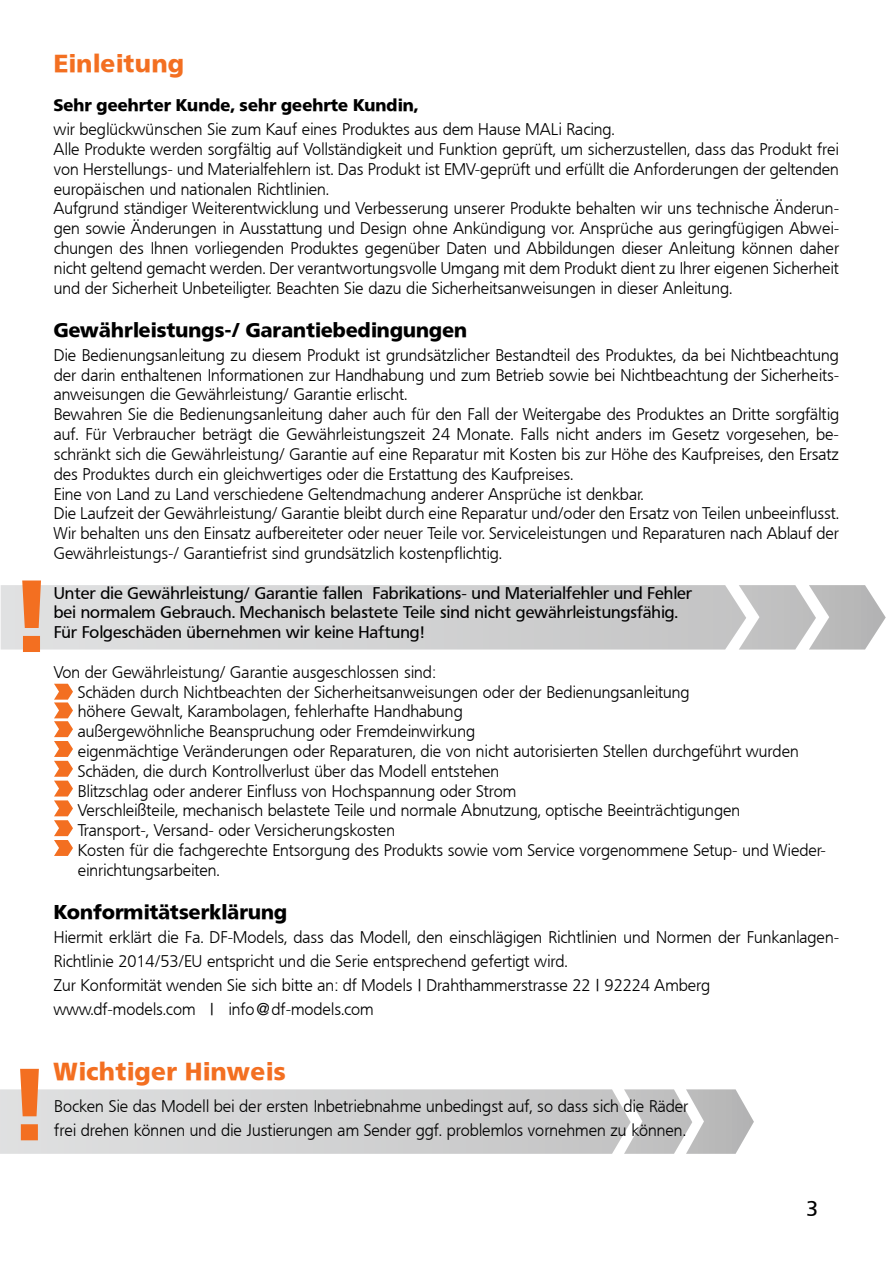
<style>
.page{position:relative;width:893px;height:1263px;background:#fff}
.page>*{position:absolute;margin:0;border:0;box-sizing:border-box;transform-origin:0 0}
.t1{font:700 100.95px "Frucht Large";color:#f36f21}
.t2{font:700 24px "Frucht Large";letter-spacing:.04em;color:#f36f21}
.t3{font:700 21px "Frucht";color:#000}
.t4{font:700 19.5px "Frucht Large";letter-spacing:.02em;color:#000}
.t5{font:16.5px/19.8px "Frucht Normal";letter-spacing:.02em;color:#000}
.t6{font:700 16.5px/19.8px "Frucht";letter-spacing:.02em;color:#000}
.t7{font:700 16.5px "Frucht Large";letter-spacing:.02em;color:#000}
</style>
<div class="page">
<svg style="left:0;top:1089px;width:754px;height:65px;background:#d1d1d2"></svg>
<svg style="left:1px;top:585px;width:885px;height:64px;background:#d1d2d2"></svg>
<svg style="left:54px;top:684px;width:19px;height:172px"></svg>
<h1 class="t1" style="left:15px;top:555px;width:30px">!</h1>
<h2 class="t2" style="left:54px;top:49px;width:132px">Einleitung</h2>
<p class="t7" style="left:54px;top:95px;width:366px">Sehr geehrter Kunde, sehr geehrte Kundin,</p>
<p class="t5" style="left:54px;top:120px;width:787px">wir beglückwünschen Sie zum Kauf eines Produktes aus dem Hause MALi Racing.<br>Alle Produkte werden sorgfältig auf Vollständigkeit und Funktion geprüft, um sicherzustellen, dass das Produkt frei von Herstellungs- und Materialfehlern ist. Das Produkt ist EMV-geprüft und erfüllt die Anforderungen der geltenden europäischen und nationalen Richtlinien.<br>Aufgrund ständiger Weiterentwicklung und Verbesserung unserer Produkte behalten wir uns technische Änderun&shy;gen sowie Änderungen in Ausstattung und Design ohne Ankündigung vor. Ansprüche aus geringfügigen Abwei&shy;chungen des Ihnen vorliegenden Produktes gegenüber Daten und Abbildungen dieser Anleitung können daher nicht geltend gemacht werden. Der verantwortungsvolle Umgang mit dem Produkt dient zu Ihrer eigenen Sicherheit und der Sicherheit Unbeteiligter. Beachten Sie dazu die Sicherheitsanweisungen in dieser Anleitung.</p>
<p class="t4" style="left:54px;top:318px;width:415px">Gewährleistungs-/ Garantiebedingungen</p>
<p class="t5" style="left:54px;top:345px;width:787px">Die Bedienungsanleitung zu diesem Produkt ist grundsätzlicher Bestandteil des Produktes, da bei Nichtbeachtung der darin enthaltenen Informationen zur Handhabung und zum Betrieb sowie bei Nichtbeachtung der Sicherheits&shy;anweisungen die Gewährleistung/ Garantie erlischt.<br>Bewahren Sie die Bedienungsanleitung daher auch für den Fall der Weitergabe des Produktes an Dritte sorgfältig auf. Für Verbraucher beträgt die Gewährleistungszeit 24 Monate. Falls nicht anders im Gesetz vorgesehen, be&shy;schränkt sich die Gewährleistung/ Garantie auf eine Reparatur mit Kosten bis zur Höhe des Kaufpreises, den Ersatz des Produktes durch ein gleichwertiges oder die Erstattung des Kaufpreises.<br>Eine von Land zu Land verschiedene Geltendmachung anderer Ansprüche ist denkbar.<br>Die Laufzeit der Gewährleistung/ Garantie bleibt durch eine Reparatur und/oder den Ersatz von Teilen unbeeinflusst.<br>Wir behalten uns den Einsatz aufbereiteter oder neuer Teile vor. Serviceleistungen und Reparaturen nach Ablauf der Gewährleistungs-/ Garantiefrist sind grundsätzlich kostenpflichtig.</p>
<p class="t6" style="left:54px;top:583px;width:640px">Unter die Gewährleistung/ Garantie fallen Fabrikations- und Materialfehler und Fehler bei normalem Gebrauch. Mechanisch belastete Teile sind nicht gewährleistungsfähig.<br>Für Folgeschäden übernehmen wir keine Haftung!</p>
<p class="t5" style="left:78px;top:662px;width:749px;text-indent:-24px">Von der Gewährleistung/ Garantie ausgeschlossen sind:<br>Schäden durch Nichtbeachten der Sicherheitsanweisungen oder der Bedienungsanleitung<br>höhere Gewalt, Karambolagen, fehlerhafte Handhabung<br>außergewöhnliche Beanspruchung oder Fremdeinwirkung<br>eigenmächtige Veränderungen oder Reparaturen, die von nicht autorisierten Stellen durchgeführt wurden Schäden, die durch Kontrollverlust über das Modell entstehen<br>Blitzschlag oder anderer Einfluss von Hochspannung oder Strom<br>Verschleißteile, mechanisch belastete Teile und normale Abnutzung, optische Beeinträchtigungen<br>Transport-, Versand- oder Versicherungskosten<br>Kosten für die fachgerechte Entsorgung des Produkts sowie vom Service vorgenommene Setup- und Wieder&shy;einrichtungsarbeiten.</p>
<p class="t4" style="left:54px;top:900px;width:235px">Konformitätserklärung</p>
<p class="t5" style="left:54px;top:925px;width:787px;line-height:24px">Hiermit erklärt die Fa. DF-Models, dass das Modell, den einschlägigen Richtlinien und Normen der Funkanlagen-Richtlinie 2014/53/EU entspricht und die Serie entsprechend gefertigt wird.<br>Zur Konformität wenden Sie sich bitte an: df Models | Drahthammerstrasse 22 | 92224 Amberg www.df-models.com | info@df-models.com</p>
<h1 class="t1" style="left:13px;top:1044px;width:30px">!</h1>
<h2 class="t2" style="left:55px;top:1057px;width:233px">Wichtiger Hinweis</h2>
<p class="t5" style="left:55px;top:1094px;width:635px;line-height:24px">Bocken Sie das Modell bei der ersten Inbetriebnahme unbedingst auf, so dass sich die Räder frei drehen können und die Justierungen am Sender ggf. problemlos vornehmen zu können.</p>
<p class="t3" style="left:807px;top:1196px;width:13px">3</p>
</div>
